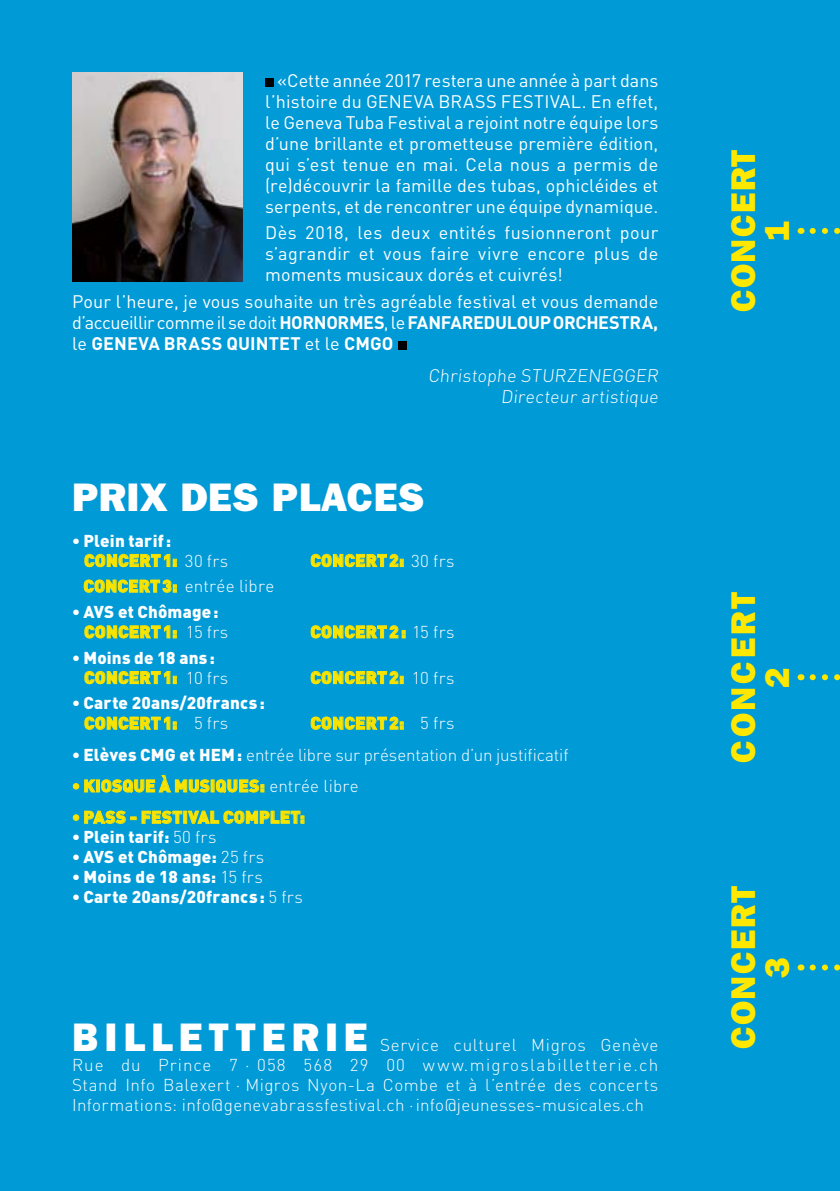
<style>
.page{position:relative;width:840px;height:1191px;background:#fff}
.page>*{position:absolute;margin:0;border:0;box-sizing:border-box;transform-origin:0 0}
.t1{font:40px "ITC Franklin Gothic Std Hvy";letter-spacing:.01em;color:#fff}
.t2{font:40px "ITC Franklin Gothic Std Hvy";letter-spacing:.15em;color:#fff}
.t3{font:34.4px/34px "ITC Franklin Gothic Std Hvy";letter-spacing:.04em;color:#ffe800;text-align:center}
.t4{font:34.4px/34px "ITC Franklin Gothic Std Hvy";letter-spacing:.08em;color:#ffe800;text-align:center}
.t5{font:18px/21px "DIN";letter-spacing:.005em;color:#fff;text-align:justify}
.t6{font:300 18px/21px "DIN";color:#fff;text-align:right}
.t7{font:300 17px/20px "DIN";letter-spacing:.01em;color:#fff;text-align:justify}
.t8{font:900 17px/20px "DIN";letter-spacing:.015em;color:#fff}
.t9{font:900 17px "DIN";letter-spacing:.02em;color:#f9e400}
.s1{font-weight:700}
.s2{color:#f9e400}
.s3{font-weight:300}
.s4{font-weight:300;color:#fff}
.s5{font-weight:900;color:#f9e400}
.s6{font-weight:900}
.s7{font-style:inherit}
</style>
<div class="page">
<div style="left:0;top:0;width:839px;height:1191px;background:#009ad6"></div>
<div style="left:265px;top:78px;width:8px;height:9px;background:#000"></div>
<div style="left:397px;top:341px;width:9px;height:9px;background:#000"></div>
<svg style="left:84px;top:554px;width:92px;height:13px"></svg>
<svg style="left:310px;top:554px;width:93px;height:13px"></svg>
<svg style="left:83px;top:579px;width:93px;height:14px"></svg>
<svg style="left:84px;top:625px;width:92px;height:13px"></svg>
<svg style="left:310px;top:625px;width:95px;height:13px"></svg>
<svg style="left:84px;top:671px;width:92px;height:13px"></svg>
<svg style="left:310px;top:671px;width:93px;height:13px"></svg>
<svg style="left:84px;top:716px;width:92px;height:14px"></svg>
<svg style="left:310px;top:716px;width:93px;height:14px"></svg>
<svg style="left:73px;top:775px;width:191px;height:18px"></svg>
<svg style="left:73px;top:810px;width:231px;height:14px"></svg>
<img style="left:72px;top:72px;width:170px;height:210px">
<svg style="left:812px;top:228px;width:28px;height:6px"></svg>
<svg style="left:812px;top:674px;width:28px;height:6px"></svg>
<svg style="left:812px;top:964px;width:28px;height:6px"></svg>
<p class="t5" style="left:265px;top:69px;width:394px;text-indent:12px">«Cette année 2017 restera une année à part dans l’histoire du Gene</p>
<p class="t5" style="left:413px;top:90px;width:49px">va Brass</p>
<p class="t5" style="left:500px;top:90px;width:21px">Festi</p>
<p class="t5" style="left:265px;top:90px;width:394px;text-indent:285px">val . En effet, le Geneva Tuba Festival a rejoint notre équipe lors d’une brillante et prometteuse première édition, qui s’est tenue en mai. Cela nous a permis de (re)découvrir la famille des tubas, ophicléides et serpents, et de rencontrer une équipe dynamique.</p>
<p class="t5" style="left:265px;top:222px;width:394px">Dès 2018, les deux entités fusionneront pour s’agrandir et vous faire vivre encore plus de moments musicaux dorés et cuivrés!</p>
<p class="t5" style="left:72px;top:291px;width:587px">Pour l’heure, je vous souhaite un très agréable festival et vous demande d’accueillir comme il se doit <span class="s1">HORNORM ES</span>, le <span class="s1">FANFAREDULOUP ORCH ESTRA, </span>le <span class="s1">GENEVA BRASS QUINTET</span> et le <span class="s1">CMGO</span></p>
<p class="t6" style="left:428px;top:365px;width:234px">Christophe STURZENEGGER<br>Directeur artistique</p>
<h1 class="t1" style="left:72px;top:474px;width:354px">PRIX DES PLACES</h1>
<p class="t8" style="left:84px;top:529px;width:146px;text-indent:-12px">• Plein tarif:<br><span class="s2">Concert1:</span> <span class="s3">30 frs</span></p>
<p class="t9" style="left:310px;top:549px;width:146px">Concert2: <span class="s4">30 frs</span></p>
<p class="t7" style="left:83px;top:576px;width:192px"><span class="s5">Concert3:</span> entrée libre</p>
<p class="t8" style="left:84px;top:601px;width:146px;text-indent:-12px">• AVS et Chômage:<br><span class="s2">Concert1:</span> <span class="s3">15 frs</span></p>
<p class="t8" style="left:84px;top:646px;width:146px;text-indent:-12px">• Moins de 18 ans:<br><span class="s2">Concert1:</span> <span class="s3">10 frs</span></p>
<p class="t9" style="left:310px;top:620px;width:146px">Concert2: <span class="s4">15 frs</span></p>
<p class="t9" style="left:310px;top:666px;width:146px">Concert2: <span class="s4">10 frs</span></p>
<p class="t8" style="left:84px;top:692px;width:182px;text-indent:-12px">• Carte 20ans/20francs:<br><span class="s2">Concert1:</span> <span class="s3">5 frs</span></p>
<p class="t9" style="left:310px;top:711px;width:146px">Concert2: <span class="s4">5 frs</span></p>
<p class="t7" style="left:72px;top:744px;width:497px"><span class="s6">• Elèves CMG et HEM:</span> entrée libre sur présentation d’un justificatif</p>
<p class="t9" style="left:72px;top:774px;width:288px">• KIOSQUE à MUSIQUES: <span class="s4">entrée libre</span></p>
<p class="t9" style="left:72px;top:806px;width:31px">• Pass</p>
<p class="t9" style="left:130px;top:806px;width:177px">- Festival complet:</p>
<p class="t8" style="left:72px;top:826px;width:146px">• Plein tarif: <span class="s3">50 frs</span></p>
<p class="t8" style="left:72px;top:846px;width:193px">• AVS et Chômage: <span class="s3">25 frs</span></p>
<p class="t8" style="left:72px;top:866px;width:192px">• Moins de 18 ans: <span class="s3">15 frs</span></p>
<p class="t8" style="left:72px;top:886px;width:232px">• Carte 20ans/20francs: <span class="s3">5 frs</span></p>
<h1 class="t2" style="left:72px;top:1013px;width:297px">BILLETTERIE</h1>
<p class="t7" style="left:72px;top:1034px;width:587px;text-indent:308px">Service culturel Migros Genève Rue du Prince 7 · 058 568 29 00 www.migroslabilletterie.ch Stand Info Balexert <span class="s7">·</span> Migros Nyon-La Combe et à l’entrée des concerts Informations: info@genevabrassfestival.ch · info@jeunesses-musicales.ch</p>
<h2 class="t3" style="left:725px;top:312px;width:165px;rotate:-90deg">CONCERT<br>1</h2>
<h2 class="t4" style="left:725px;top:763px;width:173px;rotate:-90deg">CONCERT<br>2</h2>
<h2 class="t3" style="left:725px;top:1049px;width:165px;rotate:-90deg">CONCERT<br>3</h2>
</div>
